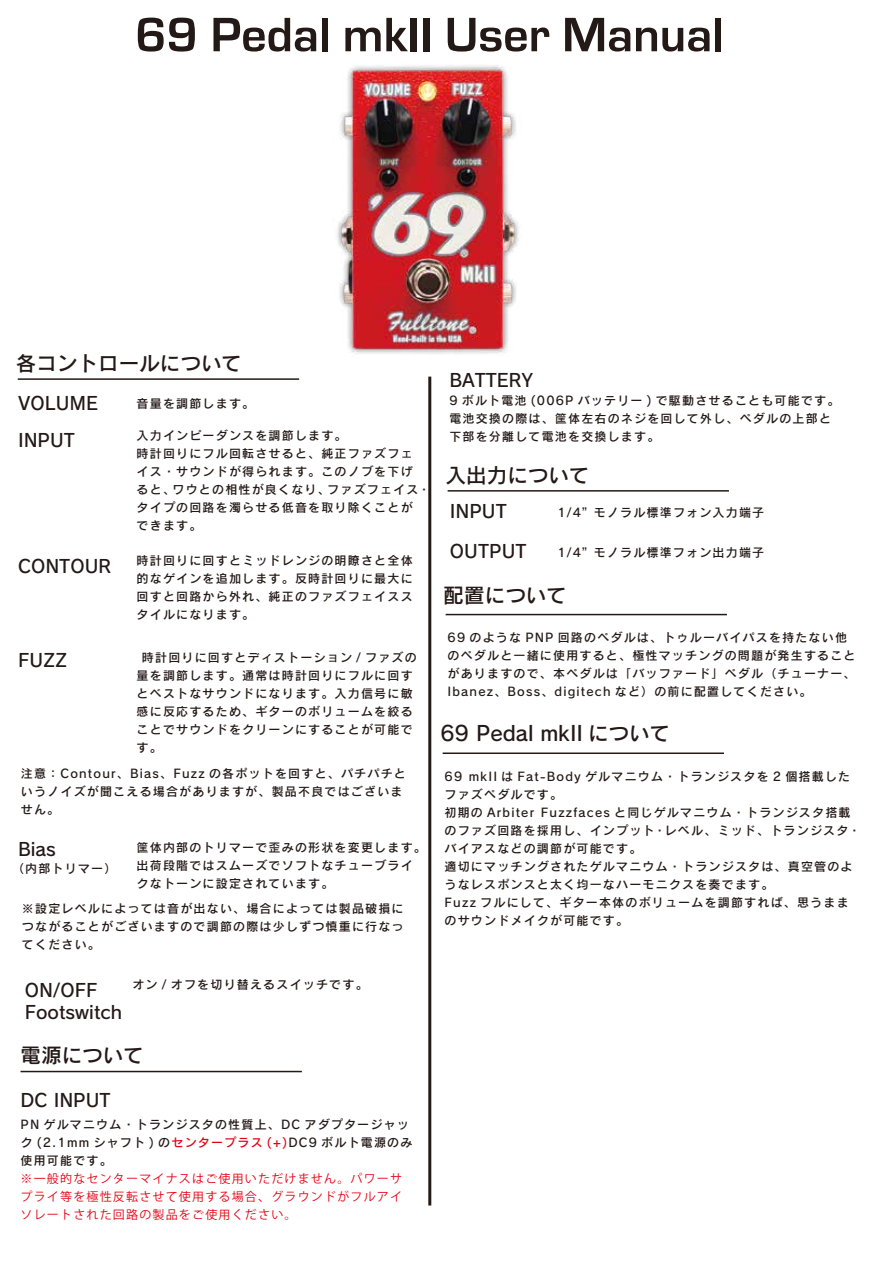
<style>
.page{position:relative;width:893px;height:1263px;background:#fff}
.page>*{position:absolute;margin:0;border:0;box-sizing:border-box;transform-origin:0 0}
.t1{font:700 50.1px "Eurostile";color:#231916}
.t2{font:20.55px "Rodin Pro N DB";color:#231916}
.t3{font:18px/22.5px "Rodin Pro N DB";color:#231916}
.t4{font:12px/18px "Rodin Pro N DB";letter-spacing:.1em;color:#231916}
.t5{font:12px/18px "Koz Go Pr 6 N";letter-spacing:.1em;color:#e60013;text-align:justify}
.s1{color:#e60013}
</style>
<div class="page">
<hr style="left:428px;top:377px;width:3px;height:828px;background:#231916">
<hr style="left:18px;top:378px;width:281px;height:2px;background:#231916">
<hr style="left:448px;top:490px;width:281px;height:2px;background:#231916">
<hr style="left:21px;top:1071px;width:281px;height:1px;background:#231916">
<hr style="left:446px;top:614px;width:281px;height:1px;background:#231916">
<hr style="left:443px;top:752px;width:281px;height:2px;background:#231916">
<img style="left:337px;top:65px;width:182px;height:289px">
<h1 class="t1" style="left:135px;top:7px;width:590px">69 Pedal mkII User Manual</h1>
<h2 class="t2" style="left:16px;top:350px;width:228px">各コントロールについて</h2>
<h3 class="t3" style="left:18px;top:391px;width:82px">VOLUME</h3>
<h3 class="t3" style="left:18px;top:428px;width:58px">INPUT</h3>
<p class="t4" style="left:137px;top:394px;width:119px">音量を調節します。</p>
<p class="t4" style="left:137px;top:425px;width:295px">入力インピーダンスを調節します。<br>時計回りにフル回転させると、純正ファズフェ<br>イス・サウンドが得られます。このノブを下げ<br>ると、ワウとの相性が良くなり、ファズフェイス・タイプの回路を濁らせる低音を取り除くことが<br>できます。</p>
<p class="t4" style="left:137px;top:551px;width:278px;text-align:justify">時計回りに回すとミッドレンジの明瞭さと全体的なゲインを追加します。反時計回りに最大に回すと回路から外れ、純正のファズフェイススタイルになります。</p>
<p class="t4" style="left:137px;top:648px;width:282px;text-indent:5px">時計回りに回すとディストーション / ファズの量を調節します。通常は時計回りにフルに回すとベストなサウンドになります。入力信号に敏感に反応するため、ギターのボリュームを絞ることでサウンドをクリーンにすることが可能です。</p>
<p class="t4" style="left:21px;top:764px;width:386px">注意：Contour、Bias、Fuzz の各ポットを回すと、パチパチというノイズが聞こえる場合がありますが、製品不良ではございません。</p>
<h3 class="t3" style="left:18px;top:837px;width:39px">Bias</h3>
<p class="t4" style="left:12px;top:859px;width:106px">（内部トリマー）</p>
<h3 class="t3" style="left:18px;top:554px;width:95px">CONTOUR</h3>
<h3 class="t3" style="left:18px;top:648px;width:51px">FUZZ</h3>
<p class="t4" style="left:137px;top:838px;width:291px">筐体内部のトリマーで歪みの形状を変更します。出荷段階ではスムーズでソフトなチューブライクなトーンに設定されています。</p>
<p class="t4" style="left:22px;top:899px;width:383px;text-align:justify">※設定レベルによっては音が出ない、場合によっては製品破損につながることがございますので調節の際は少しずつ慎重に行なってください。</p>
<h3 class="t3" style="left:25px;top:978px;width:99px">ON/OFF<br>Footswitch</h3>
<p class="t4" style="left:132px;top:975px;width:237px">オン / オフを切り替えるスイッチです。</p>
<h2 class="t2" style="left:21px;top:1042px;width:125px">電源について</h2>
<h3 class="t3" style="left:21px;top:1088px;width:92px">DC INPUT</h3>
<p class="t4" style="left:21px;top:1115px;width:393px">PN ゲルマニウム・トランジスタの性質上、DC アダプタージャック (2.1mm シャフト ) の<span class="s1">センタープラス (+)</span>DC9 ボルト電源のみ使用可能です。</p>
<p class="t5" style="left:21px;top:1170px;width:383px">※一般的なセンターマイナスはご使用いただけません。パワーサプライ等を極性反転させて使用する場合、グラウンドがフルアイソレートされた回路の製品をご使用ください。</p>
<h3 class="t3" style="left:449px;top:368px;width:85px">BATTERY</h3>
<p class="t4" style="left:449px;top:391px;width:392px">9 ボルト電池 (006P バッテリー ) で駆動させることも可能です。電池交換の際は、筐体左右のネジを回して外し、ペダルの上部と下部を分離して電池を交換します。</p>
<h2 class="t2" style="left:446px;top:461px;width:146px">入出力について</h2>
<h3 class="t3" style="left:450px;top:499px;width:58px">INPUT</h3>
<p class="t4" style="left:557px;top:503px;width:208px">1/4” モノラル標準フォン入力端子</p>
<h3 class="t3" style="left:450px;top:539px;width:78px">OUTPUT</h3>
<p class="t4" style="left:557px;top:543px;width:208px">1/4” モノラル標準フォン出力端子</p>
<h2 class="t2" style="left:444px;top:581px;width:125px">配置について</h2>
<p class="t4" style="left:448px;top:628px;width:410px">69 のような PNP 回路のペダルは、トゥルーバイパスを持たない他のペダルと一緒に使用すると、極性マッチングの問題が発生することがありますので、本ペダルは「バッファード」ペダル（チューナー、Ibanez、Boss、digitech など）の前に配置してください。</p>
<h2 class="t2" style="left:441px;top:720px;width:231px">69 Pedal mkII について</h2>
<p class="t4" style="left:445px;top:767px;width:417px">69 mkII は Fat-Body ゲルマニウム・トランジスタを 2 個搭載したファズペダルです。<br>初期の Arbiter Fuzzfaces と同じゲルマニウム・トランジスタ搭載のファズ回路を採用し、インプット・レベル、ミッド、トランジスタ・バイアスなどの調節が可能です。<br>適切にマッチングされたゲルマニウム・トランジスタは、真空管のようなレスポンスと太く均一なハーモニクスを奏でます。<br>Fuzz フルにして、ギター本体のボリュームを調節すれば、思うままのサウンドメイクが可能です。</p>
</div>
